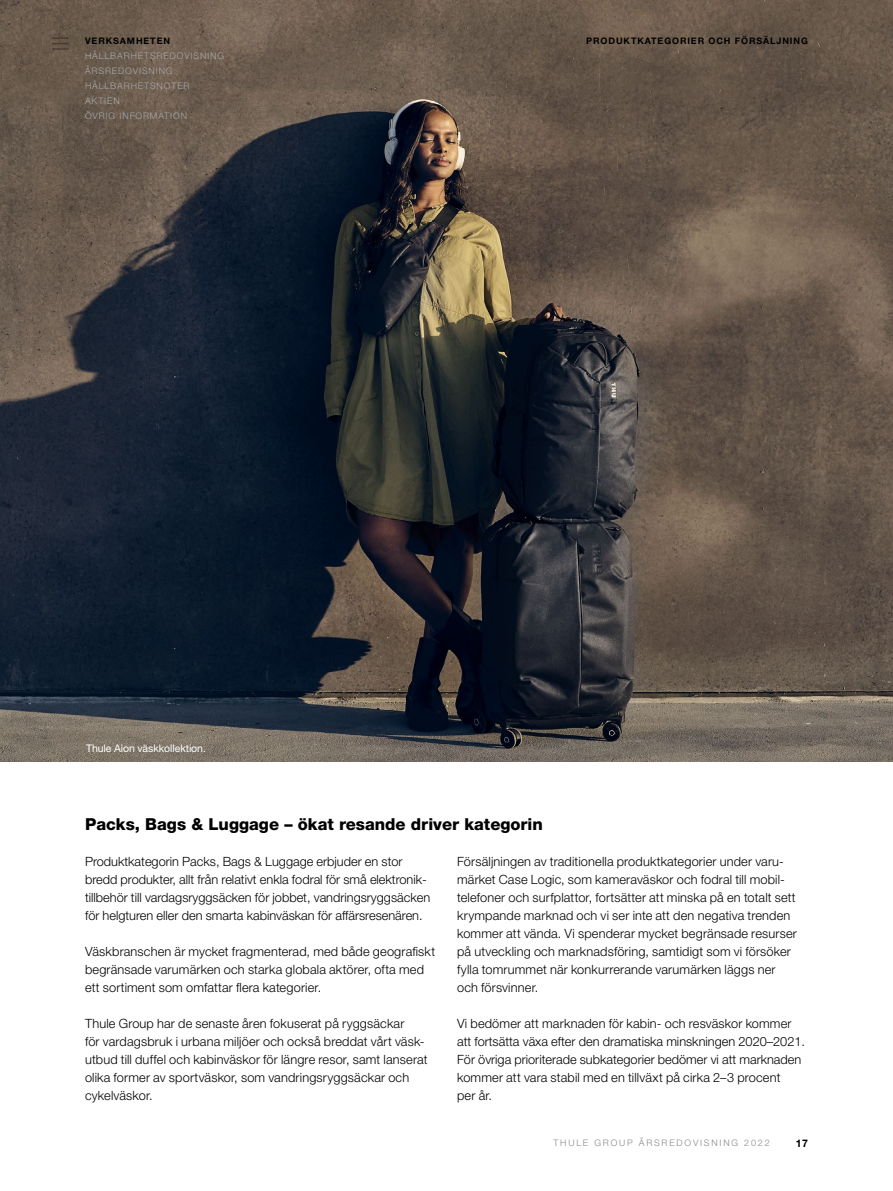
<style>
.page{position:relative;width:893px;height:1191px;background:#fff}
.page>*{position:absolute;margin:0;border:0;box-sizing:border-box;transform-origin:0 0}
.t1{font:800 16.5px "Helvetica Neue LT Std";color:#000}
.t2{font:300 12.75px/18px "Helvetica Neue LT Std";letter-spacing:.01em;color:#000}
.t3{font:10.5px "Helvetica Neue LT Std";letter-spacing:-.005em;color:#fff}
.t4{font:700 10.5px "Helvetica Neue LT Std";color:#000}
.t5{font:300 9px/15px "Helvetica Neue LT Std";letter-spacing:.1em;color:#a7a9a9}
.t6{font:700 9px "Helvetica Neue LT Std";letter-spacing:.1em;color:#000}
.t7{font:300 9px "Helvetica Neue LT Std";letter-spacing:.2em;color:#878988}
</style>
<div class="page">
<img style="left:0;top:0;width:893px;height:761px">
<svg style="left:52px;top:37px;width:17px;height:13px"></svg>
<p class="t6" style="left:85px;top:35px;width:87px">VERKSAMHETEN</p>
<p class="t5" style="left:85px;top:48px;width:141px">HÅLLBARHETSREDOVISNING<br>ÅRSREDOVISNING<br>HÅLLBARHETSNOTER<br>AKTIEN<br>ÖVRIG INFORMATION</p>
<p class="t3" style="left:86px;top:741px;width:121px">Thule Aion väskkollektion.</p>
<p class="t6" style="left:586px;top:35px;width:223px">PRODUKTKATEGORIER OCH FÖRSÄLJNING</p>
<p class="t1" style="left:85px;top:814px;width:459px">Packs, Bags &amp; Luggage – ökat resande driver kategorin</p>
<p class="t2" style="left:85px;top:852px;width:347px">Produktkategorin Packs, Bags &amp; Luggage erbjuder en stor bredd produkter, allt från relativt enkla fodral för små elektronik&shy;tillbehör till vardagsryggsäcken för jobbet, vandringsryggsäcken för helgturen eller den smarta kabinväskan för affärsresenären.</p>
<p class="t2" style="left:85px;top:942px;width:352px">Väskbranschen är mycket fragmenterad, med både geografiskt begränsade varumärken och starka globala aktörer, ofta med ett sortiment som omfattar flera kategorier.</p>
<p class="t2" style="left:85px;top:1014px;width:344px">Thule Group har de senaste åren fokuserat på ryggsäckar<br>för vardagsbruk i urbana miljöer och också breddat vårt väsk&shy;utbud till duffel och kabinväskor för längre resor, samt lanserat olika former av sportväskor, som vandringsryggsäckar och cykelväskor.</p>
<p class="t2" style="left:457px;top:852px;width:341px">Försäljningen av traditionella produktkategorier under varu&shy;märket Case Logic, som kameraväskor och fodral till mobil&shy;telefoner och surfplattor, fortsätter att minska på en totalt sett krympande marknad och vi ser inte att den negativa trenden kommer att vända. Vi spenderar mycket begränsade resurser på utveckling och marknadsföring, samtidigt som vi försöker fylla tomrummet när konkurrerande varumärken läggs ner och försvinner.</p>
<p class="t2" style="left:457px;top:1014px;width:349px">Vi bedömer att marknaden för kabin- och resväskor kommer att fortsätta växa efter den dramatiska minskningen 2020–2021.<br>För övriga prioriterade subkategorier bedömer vi att marknaden kommer att vara stabil med en tillväxt på cirka 2–3 procent<br>per år.</p>
<p class="t7" style="left:553px;top:1137px;width:218px">THULE GROUP ÅRSREDOVISNING 2022</p>
<p class="t4" style="left:796px;top:1136px;width:14px">17</p>
</div>
